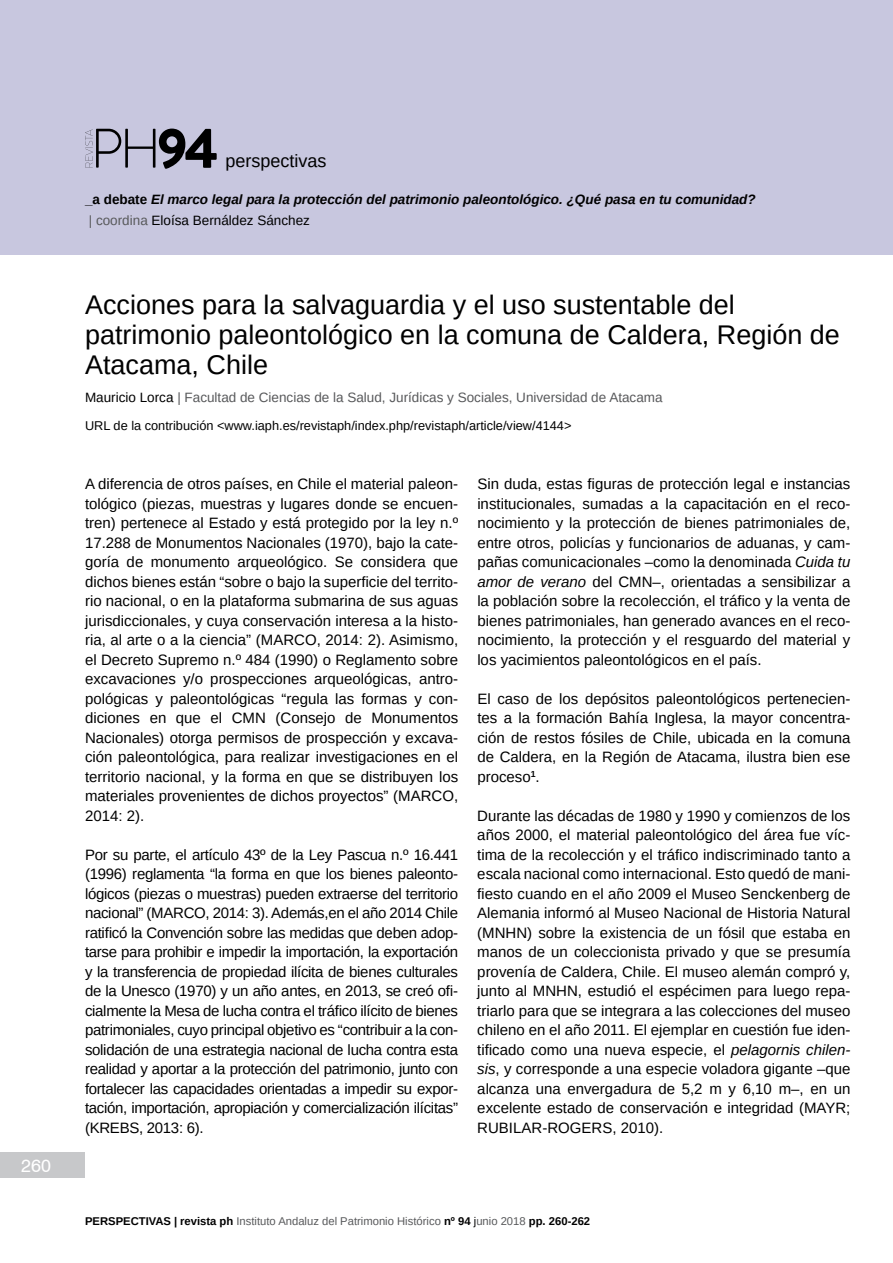
<style>
.page{position:relative;width:893px;height:1263px;background:#fff}
.page>*{position:absolute;margin:0;border:0;box-sizing:border-box;transform-origin:0 0}
.t1{font:900 56.4px "Brandon Grotesque";color:#000}
.t2{font:27px/30px "Arimo";color:#000}
.t3{font:18px "Arimo";color:#000}
.t4{font:18px "Swiss 721 BT";color:#fff}
.t5{font:15px/19.5px "Arimo";color:#000;text-align:justify}
.t6{font:italic 700 13.5px/21px "Arimo";color:#000}
.t7{font:13.5px "Arimo";color:#58595b}
.t8{font:12.75px "Arimo";color:#000}
.t9{font:11.25px "Arimo";color:#58595b}
.s1{font-style:normal}
.s2{font-weight:400;font-style:normal;color:#58595b}
.s3{font-weight:400;font-style:normal}
.s4{color:#000}
.s5{font-style:italic}
.s6{font-weight:700;color:#000}
</style>
<div class="page">
<div style="left:0;top:0;width:893px;height:255px;background:#c8c7df"></div>
<div style="left:0;top:1152px;width:85px;height:26px;background:#c7c8ca"></div>
<svg style="left:85px;top:129px;width:70px;height:39px"></svg>
<p class="t4" style="left:21px;top:1154px;width:31px">260</p>
<h1 class="t1" style="left:157px;top:108px;width:63px">94</h1>
<p class="t3" style="left:225px;top:149px;width:103px">perspectivas</p>
<p class="t6" style="left:85px;top:189px;width:672px"><span class="s1">_a debate</span> El marco legal para la protección del patrimonio paleontológico. ¿Qué pasa en tu comunidad? <span class="s2">| coordina</span> <span class="s3">Eloísa Bernáldez Sánchez</span></p>
<h2 class="t2" style="left:85px;top:289px;width:756px">Acciones para la salvaguardia y el uso sustentable del patrimonio paleontológico en la comuna de Caldera, Región de<br>Atacama, Chile</h2>
<p class="t7" style="left:85px;top:388px;width:579px"><span class="s4">Mauricio Lorca</span> | Facultad de Ciencias de la Salud, Jurídicas y Sociales, Universidad de Atacama</p>
<p class="t8" style="left:85px;top:417px;width:488px">URL de la contribución &lt;www.iaph.es/revistaph/index.php/revistaph/article/view/4144&gt;</p>
<p class="t5" style="left:85px;top:474px;width:375px">A diferencia de otros países, en Chile el material paleon&shy;tológico (piezas, muestras y lugares donde se encuen&shy;tren) pertenece al Estado y está protegido por la ley n.º 17.288 de Monumentos Nacionales (1970), bajo la cate&shy;goría de monumento arqueológico. Se considera que dichos bienes están “sobre o bajo la superficie del territo&shy;rio nacional, o en la plataforma submarina de sus aguas jurisdiccionales, y cuya conservación interesa a la histo&shy;ria, al arte o a la ciencia” (MARCO, 2014: 2). Asimismo, el Decreto Supremo n.º 484 (1990) o Reglamento sobre excavaciones y/o prospecciones arqueológicas, antro&shy;pológicas y paleontológicas “regula las formas y con&shy;diciones en que el CMN (Consejo de Monumentos Nacionales) otorga permisos de prospección y excava&shy;ción paleontológica, para realizar investigaciones en el territorio nacional, y la forma en que se distribuyen los materiales provenientes de dichos proyectos” (MARCO, 2014: 2).</p>
<p class="t5" style="left:85px;top:845px;width:375px">Por su parte, el artículo 43º de la Ley Pascua n.º 16.441 (1996) reglamenta “la forma en que los bienes paleonto&shy;lógicos (piezas o muestras) pueden extraerse del territorio nacional” (MARCO, 2014: 3). Además,en el año 2014 Chile ratificó la Convención sobre las medidas que deben adop&shy;tarse para prohibir e impedir la importación, la exportación y la transferencia de propiedad ilícita de bienes culturales de la Unesco (1970) y un año antes, en 2013, se creó ofi&shy;cialmente la Mesa de lucha contra el tráfico ilícito de bienes patrimoniales, cuyo principal objetivo es “contribuir a la con&shy;solidación de una estrategia nacional de lucha contra esta realidad y aportar a la protección del patrimonio, junto con fortalecer las capacidades orientadas a impedir su expor&shy;tación, importación, apropiación y comercialización ilícitas” (KREBS, 2013: 6).</p>
<p class="t5" style="left:477px;top:474px;width:375px">Sin duda, estas figuras de protección legal e instancias institucionales, sumadas a la capacitación en el reco&shy;nocimiento y la protección de bienes patrimoniales de, entre otros, policías y funcionarios de aduanas, y cam&shy;pañas comunicacionales –como la denominada <span class="s5">Cuida tu amor de verano</span> del CMN–, orientadas a sensibilizar a la población sobre la recolección, el tráfico y la venta de bienes patrimoniales, han generado avances en el reco&shy;nocimiento, la protección y el resguardo del material y los yacimientos paleontológicos en el país.</p>
<p class="t5" style="left:477px;top:689px;width:375px">El caso de los depósitos paleontológicos pertenecien&shy;tes a la formación Bahía Inglesa, la mayor concentra&shy;ción de restos fósiles de Chile, ubicada en la comuna de Caldera, en la Región de Atacama, ilustra bien ese proceso<sup>1</sup>.</p>
<p class="t5" style="left:477px;top:806px;width:375px">Durante las décadas de 1980 y 1990 y comienzos de los años 2000, el material paleontológico del área fue víc&shy;tima de la recolección y el tráfico indiscriminado tanto a escala nacional como internacional. Esto quedó de mani&shy;fiesto cuando en el año 2009 el Museo Senckenberg de Alemania informó al Museo Nacional de Historia Natural (MNHN) sobre la existencia de un fósil que estaba en manos de un coleccionista privado y que se presumía provenía de Caldera, Chile. El museo alemán compró y, junto al MNHN, estudió el espécimen para luego repa&shy;triarlo para que se integrara a las colecciones del museo chileno en el año 2011. El ejemplar en cuestión fue iden&shy;tificado como una nueva especie, el <span class="s5">pelagornis chilen&shy;sis</span>, y corresponde a una especie voladora gigante –que alcanza una envergadura de 5,2 m y 6,10 m–, en un excelente estado de conservación e integridad (MAYR; RUBILAR-ROGERS, 2010).</p>
<p class="t9" style="left:85px;top:1213px;width:507px"><span class="s6">PERSPECTIVAS | revista ph</span> Instituto Andaluz del Patrimonio Histórico <span class="s6">nº 94</span> <span class="s4">j</span>unio 2018 <span class="s6">pp. 260-262</span></p>
</div>
